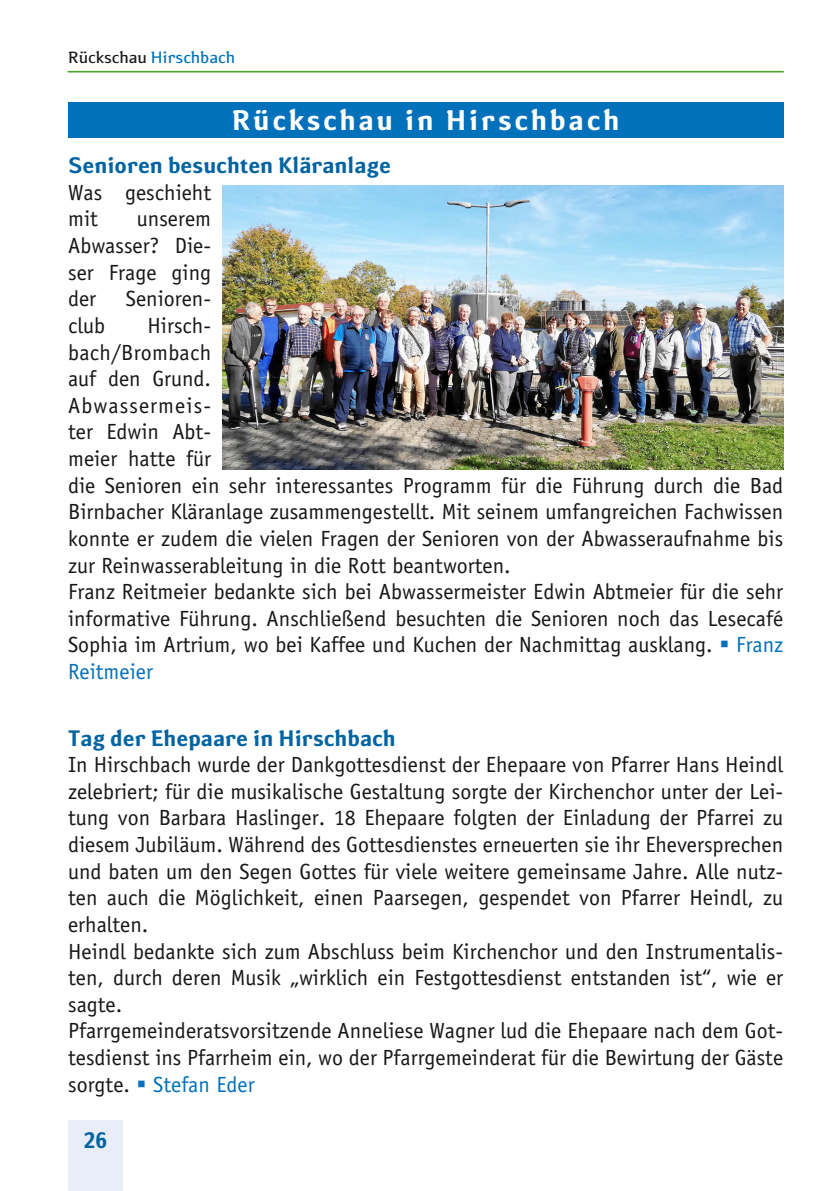
<style>
.page{position:relative;width:840px;height:1191px;background:#fff}
.page>*{position:absolute;margin:0;border:0;box-sizing:border-box;transform-origin:0 0}
.t1{font:700 28px "Bad Birnbach Susan";letter-spacing:.1em;color:#fff}
.t2{font:22px/26.6px "Officina Sans";color:#181715}
.t3{font:700 22px "Bad Birnbach Susan";color:#0064a2}
.t4{font:16px "Bad Birnbach Susan";color:#0071ba}
.s1{color:#181715}
.s2{color:#0071ba}
</style>
<div class="page">
<div style="left:68px;top:1120px;width:55px;height:71px;background:#e9edf7"></div>
<hr style="left:68px;top:71px;width:714px;height:1px;background:#4aa32c">
<div style="left:68px;top:102px;width:714px;height:35px;background:#0071ba"></div>
<img style="left:222px;top:186px;width:560px;height:283px">
<p class="t4" style="left:68px;top:51px;width:168px"><span class="s1">Rückschau</span> Hirschbach</p>
<p class="t1" style="left:231px;top:109px;width:389px">Rückschau in Hirschbach</p>
<p class="t3" style="left:68px;top:156px;width:324px">Senioren besuchten Kläranlage</p>
<p class="t2" style="left:68px;top:181px;width:144px">Was geschieht mit</p>
<p class="t2" style="left:68px;top:207px;width:144px;text-align:justify;text-indent:69px">unserem Abwasser? Die&shy;ser Frage ging der</p>
<p class="t2" style="left:126px;top:287px;width:87px">Senioren-</p>
<p class="t2" style="left:68px;top:314px;width:716px;text-indent:79px">Hirsch-<br>bach/Brombach<br>auf den Grund.<br>Abwassermeis-<br>ter Edwin Abt-<br>meier hatte für<br>die Senioren ein sehr interessantes Programm für die Führung durch die Bad Birnbacher Kläranlage zusammengestellt. Mit seinem umfangreichen Fachwissen konnte er zudem die vielen Fragen der Senioren von der Abwasseraufnahme bis zur Reinwasserableitung in die Rott beantworten.<br>Franz Reitmeier bedankte sich bei Abwassermeister Edwin Abtmeier für die sehr informative Führung. Anschließend besuchten die Senioren noch das Lesecafé Sophia im Artrium, wo bei Kaffee und Kuchen der Nachmittag ausklang. <span class="s2">Franz Reitmeier</span></p>
<p class="t2" style="left:68px;top:314px;width:39px">club</p>
<p class="t3" style="left:68px;top:729px;width:329px">Tag der Ehepaare in Hirschbach</p>
<p class="t2" style="left:68px;top:753px;width:716px">In Hirschbach wurde der Dankgottesdienst der Ehepaare von Pfarrer Hans Heindl zelebriert; für die musikalische Gestaltung sorgte der Kirchenchor unter der Lei&shy;tung von Barbara Haslinger. 18 Ehepaare folgten der Einladung der Pfarrei zu diesem Jubiläum. Während des Gottesdienstes erneuerten sie ihr Eheversprechen und baten um den Segen Gottes für viele weitere gemeinsame Jahre. Alle nutz&shy;ten auch die Möglichkeit, einen Paarsegen, gespendet von Pfarrer Heindl, zu erhalten.<br>Heindl bedankte sich zum Abschluss beim Kirchenchor und den Instrumentalis&shy;ten, durch deren Musik „wirklich ein Festgottesdienst entstanden ist“, wie er sagte.<br>Pfarrgemeinderatsvorsitzende Anneliese Wagner lud die Ehepaare nach dem Got&shy;tesdienst ins Pfarrheim ein, wo der Pfarrgemeinderat für die Bewirtung der Gäste sorgte. <span class="s2">Stefan Eder</span></p>
<p class="t3" style="left:84px;top:1131px;width:25px">26</p>
</div>
